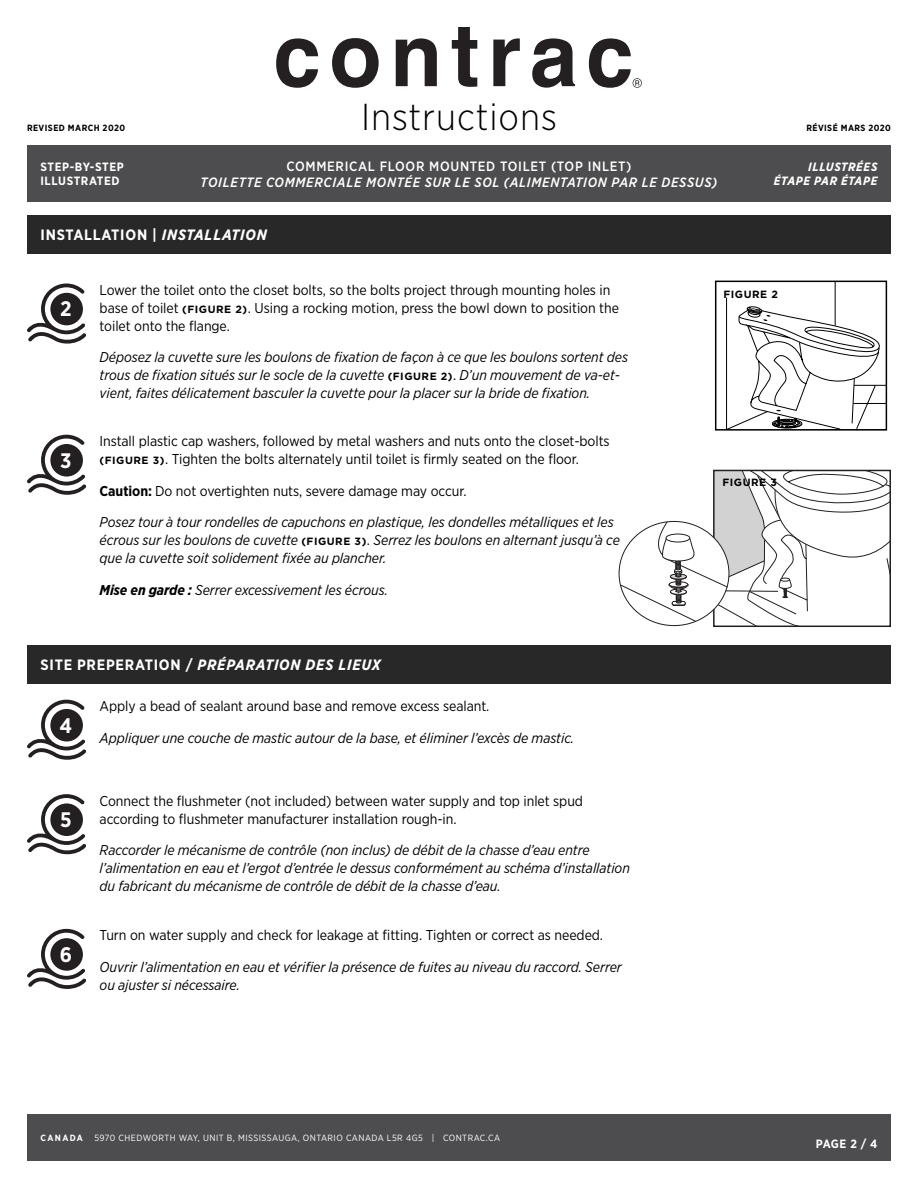
<style>
.page{position:relative;width:918px;height:1188px;background:#fff}
.page>*{position:absolute;margin:0;border:0;box-sizing:border-box;transform-origin:0 0}
.t1{font:300 37.5px "Gotham Narrow";letter-spacing:.025em;color:#000}
.t2{font:700 21px "Gotham Narrow";color:#fff}
.t3{font:italic 700 15px "Gotham Narrow";letter-spacing:.05em;color:#fff}
.t4{font:700 15px "Gotham Narrow";letter-spacing:.05em;color:#fff}
.t5{font:italic 14.25px/18px "Gotham Narrow";letter-spacing:-.005em;color:#000}
.t6{font:14.25px/18px "Gotham Narrow";letter-spacing:-.005em;color:#000}
.t7{font:italic 500 13.5px "Gotham Narrow";letter-spacing:.05em;color:#fff}
.t8{font:500 13.5px "Gotham Narrow";letter-spacing:.05em;color:#fff}
.t9{font:700 12px/14.4px "Gotham Narrow";letter-spacing:.05em;color:#fff}
.t10{font:italic 700 12px/14.4px "Gotham Narrow";letter-spacing:.05em;color:#fff;text-align:right}
.t11{font:700 10.5px "Gotham";letter-spacing:.05em;color:#000}
.t12{font:9px "Gotham Narrow";letter-spacing:.05em;color:#fff}
.t13{font:700 9px "Gotham Narrow";letter-spacing:.05em;color:#000}
.t14{font:700 9px "Gotham Narrow";letter-spacing:.15em;color:#fff}
.s1{font-style:italic}
.s2{font-family:"Gotham";font-weight:700;font-size:10.5px}
.s3{font-family:"Gotham";font-weight:700;font-style:normal;font-size:10.5px}
.s4{font-style:normal}
.s5{font-weight:700}
</style>
<div class="page">
<svg style="left:276px;top:38px;width:42px;height:50px"></svg>
<svg style="left:332px;top:38px;width:47px;height:50px"></svg>
<svg style="left:396px;top:38px;width:41px;height:48px"></svg>
<svg style="left:452px;top:27px;width:25px;height:60px"></svg>
<svg style="left:493px;top:38px;width:27px;height:48px"></svg>
<svg style="left:532px;top:38px;width:43px;height:50px"></svg>
<svg style="left:589px;top:38px;width:53px;height:50px"></svg>
<div style="left:27px;top:145px;width:864px;height:57px;background:#4d4d4f"></div>
<div style="left:27px;top:1115px;width:864px;height:46px;background:#4d4d4f"></div>
<div style="left:27px;top:215px;width:864px;height:39px;background:#292829"></div>
<svg style="left:27px;top:435px;width:59px;height:60px"></svg>
<div style="left:50px;top:444px;width:33px;height:33px;background:#241f21;border-radius:50%"></div>
<div style="left:27px;top:645px;width:864px;height:39px;background:#292829"></div>
<svg style="left:27px;top:700px;width:59px;height:60px"></svg>
<div style="left:50px;top:709px;width:33px;height:33px;background:#241f21;border-radius:50%"></div>
<svg style="left:27px;top:794px;width:59px;height:60px"></svg>
<div style="left:50px;top:803px;width:33px;height:33px;background:#241f21;border-radius:50%"></div>
<svg style="left:27px;top:929px;width:59px;height:60px"></svg>
<div style="left:50px;top:938px;width:33px;height:33px;background:#241f21;border-radius:50%"></div>
<svg style="left:27px;top:283px;width:59px;height:61px"></svg>
<div style="left:50px;top:293px;width:33px;height:32px;background:#241f21;border-radius:50%"></div>
<div style="left:715px;top:281px;width:172px;height:150px;border:2px solid #000"></div>
<hr style="left:835px;top:282px;width:1px;height:47px;background:#000">
<svg style="left:620px;top:297px;width:271px;height:330px"></svg>
<h1 class="t1" style="left:361px;top:94px;width:197px">Instructions</h1>
<p class="t13" style="left:27px;top:122px;width:100px">REVISED MARCH 2020</p>
<p class="t13" style="left:806px;top:122px;width:86px">RÉVISÉ MARS 2020</p>
<p class="t9" style="left:40px;top:159px;width:85px">STEP-BY-STEP<br>ILLUSTRATED</p>
<p class="t10" style="left:774px;top:159px;width:105px">ILLUSTRÉES<br>ÉTAPE PAR ÉTAPE</p>
<p class="t8" style="left:287px;top:157px;width:346px">COMMERICAL FLOOR MOUNTED TOILET (TOP INLET)</p>
<p class="t7" style="left:201px;top:173px;width:518px">TOILETTE COMMERCIALE MONTÉE SUR LE SOL (ALIMENTATION PAR LE DESSUS)</p>
<p class="t4" style="left:40px;top:225px;width:228px">INSTALLATION | <span class="s1">INSTALLATION</span></p>
<h2 class="t2" style="left:60px;top:295px;width:13px">2</h2>
<h2 class="t2" style="left:60px;top:447px;width:13px">3</h2>
<p class="t6" style="left:100px;top:281px;width:521px">Lower the toilet onto the closet bolts, so the bolts project through mounting holes in base of toilet <span class="s2">(FIGURE 2)</span>. Using a rocking motion, press the bowl down to position the toilet onto the flange.</p>
<p class="t5" style="left:100px;top:348px;width:530px">Déposez la cuvette sure les boulons de fixation de façon à ce que les boulons sortent des trous de fixation situés sur le socle de la cuvette <span class="s3">(FIGURE 2)</span><span class="s4">.</span> D’un mouvement de va-et&shy;vient, faites délicatement basculer la cuvette pour la placer sur la bride de fixation.</p>
<p class="t6" style="left:100px;top:432px;width:512px">Install plastic cap washers, followed by metal washers and nuts onto the closet-bolts <span class="s2">(FIGURE 3)</span>. Tighten the bolts alternately until toilet is firmly seated on the floor.</p>
<p class="t6" style="left:100px;top:481px;width:368px"><span class="s5">Caution:</span> Do not overtighten nuts, severe damage may occur.</p>
<p class="t5" style="left:100px;top:513px;width:522px">Posez tour à tour rondelles de capuchons en plastique, les dondelles métalliques et les écrous sur les boulons de cuvette <span class="s3">(FIGURE 3)</span><span class="s4">.</span> Serrez les boulons en alternant jusqu’à ce que la cuvette soit solidement fixée au plancher.</p>
<p class="t5" style="left:100px;top:580px;width:290px"><span class="s5">Mise en garde :</span> Serrer excessivement les écrous.</p>
<p class="t3" style="left:40px;top:655px;width:342px"><span class="s4">SITE PREPERATION /</span> PRÉPARATION DES LIEUX</p>
<p class="t6" style="left:100px;top:697px;width:391px">Apply a bead of sealant around base and remove excess sealant.</p>
<p class="t5" style="left:100px;top:728px;width:476px">Appliquer une couche de mastic autour de la base, et éliminer l’excès de mastic.</p>
<h2 class="t2" style="left:60px;top:712px;width:14px">4</h2>
<h2 class="t2" style="left:60px;top:806px;width:13px">5</h2>
<h2 class="t2" style="left:60px;top:941px;width:14px">6</h2>
<p class="t6" style="left:100px;top:791px;width:485px">Connect the flushmeter (not included) between water supply and top inlet spud according to flushmeter manufacturer installation rough-in.</p>
<p class="t5" style="left:100px;top:841px;width:532px">Raccorder le mécanisme de contrôle (non inclus) de débit de la chasse d’eau entre l’alimentation en eau et l’ergot d’entrée le dessus conformément au schéma d’installation du fabricant du mécanisme de contrôle de débit de la chasse d’eau.</p>
<p class="t6" style="left:100px;top:926px;width:505px">Turn on water supply and check for leakage at fitting. Tighten or correct as needed.</p>
<p class="t5" style="left:100px;top:958px;width:524px">Ouvrir l’alimentation en eau et vérifier la présence de fuites au niveau du raccord. Serrer ou ajuster si nécessaire.</p>
<p class="t14" style="left:40px;top:1133px;width:44px">CANADA</p>
<p class="t12" style="left:94px;top:1133px;width:407px">5970 CHEDWORTH WAY, UNIT B, MISSISSAUGA, ONTARIO CANADA L5R 4G5 | CONTRAC.CA</p>
<p class="t11" style="left:724px;top:287px;width:56px">FIGURE 2</p>
<p class="t11" style="left:723px;top:476px;width:56px">FIGURE 3</p>
<p class="t9" style="left:816px;top:1136px;width:63px">PAGE 2 / 4</p>
</div>
